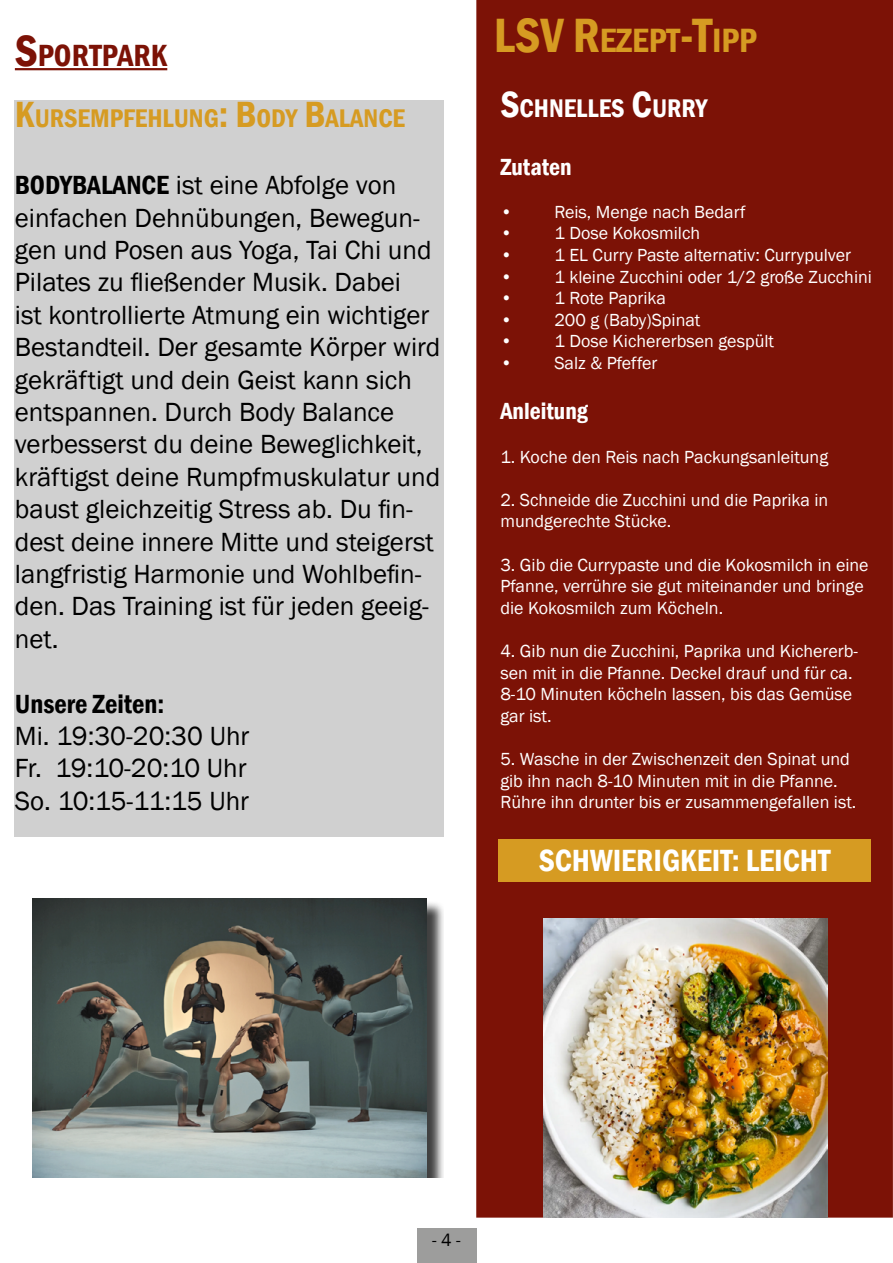
<style>
.page{position:relative;width:893px;height:1263px;background:#fff}
.page>*{position:absolute;margin:0;border:0;box-sizing:border-box;transform-origin:0 0}
.t1{font:600 condensed 34.65px "Franklin Gothic";color:#d69b22}
.t2{font:600 condensed 31.5px "Franklin Gothic";color:#fff}
.t3{font:600 condensed 31.5px "Franklin Gothic";color:#7c1206}
.t4{font:27px/32.4px "Franklin Gothic";color:#000}
.t5{font:600 condensed 27px "Franklin Gothic";color:#000}
.t6{font:600 condensed 26.25px "Franklin Gothic";color:#d69b22}
.t7{font:600 condensed 26.25px "Franklin Gothic";color:#fff}
.t8{font:600 condensed 24px "Franklin Gothic";color:#fff}
.t9{font:18px/21.6px "Franklin Gothic";color:#fff}
.t10{font:18px "Franklin Gothic";color:#000}
.s1{font-size:45px}
.s2{font-size:37.5px}
.s3{font-weight:600;font-stretch:condensed}
.s4{font-size:49.5px}
</style>
<div class="page">
<div style="left:417px;top:1229px;width:59px;height:34px;background:#9d9d9c"></div>
<div style="left:476px;top:0;width:417px;height:1217px;background:#7c1206"></div>
<div style="left:498px;top:839px;width:373px;height:42px;background:#d69b22"></div>
<img style="left:543px;top:918px;width:285px;height:299px">
<hr style="left:15px;top:68px;width:152px;height:2px;background:#7c1206">
<div style="left:15px;top:100px;width:429px;height:43px;background:#d0d0d0"></div>
<div style="left:15px;top:143px;width:429px;height:693px;background:#d0d0d0"></div>
<div style="left:34px;top:900px;width:410px;height:278px;background:#000;opacity:.75"></div>
<img style="left:32px;top:898px;width:394px;height:280px">
<h2 class="t3" style="left:15px;top:34px;width:154px"><span class="s1">S</span>PORTPARK</h2>
<h3 class="t6" style="left:15px;top:100px;width:392px"><span class="s2">K</span>URSEMPFEHLUNG<span class="s2">: B</span>ODY <span class="s2">B</span>ALANCE</h3>
<p class="t4" style="left:15px;top:170px;width:427px"><span class="s3">BODYBALANCE</span> ist eine Abfolge von einfachen Dehnübungen, Bewegun&shy;gen und Posen aus Yoga, Tai Chi und Pilates zu fließender Musik. Dabei<br>ist kontrollierte Atmung ein wichtiger Bestandteil. Der gesamte Körper wird gekräftigt und dein Geist kann sich entspannen. Durch Body Balance verbesserst du deine Beweglichkeit, kräftigst deine Rumpfmuskulatur und baust gleichzeitig Stress ab. Du fin&shy;dest deine innere Mitte und steigerst langfristig Harmonie und Wohlbefin&shy;den. Das Training ist für jeden geeig&shy;net.</p>
<h3 class="t5" style="left:15px;top:686px;width:151px">Unsere Zeiten:</h3>
<h3 class="t4" style="left:15px;top:720px;width:236px;text-align:justify">Mi. 19:30-20:30 Uhr Fr. 19:10-20:10 Uhr So. 10:15-11:15 Uhr</h3>
<h1 class="t1" style="left:494px;top:17px;width:246px"><span class="s4">LSV R</span>EZEPT<span class="s4">-T</span>IPP</h1>
<h3 class="t7" style="left:500px;top:91px;width:209px"><span class="s2">S</span>CHNELLES <span class="s2">C</span>URRY</h3>
<h3 class="t8" style="left:500px;top:151px;width:73px">Zutaten</h3>
<p class="t9" style="left:500px;top:201px;width:247px">• Reis, Menge nach Bedarf</p>
<p class="t9" style="left:500px;top:223px;width:201px">• 1 Dose Kokosmilch</p>
<p class="t9" style="left:500px;top:245px;width:352px">• 1 EL Curry Paste alternativ: Currypulver</p>
<p class="t9" style="left:500px;top:266px;width:373px">• 1 kleine Zucchini oder 1/2 große Zucchini</p>
<p class="t9" style="left:500px;top:288px;width:167px">• 1 Rote Paprika</p>
<p class="t9" style="left:500px;top:309px;width:202px">• 200 g (Baby)Spinat</p>
<p class="t9" style="left:500px;top:331px;width:275px">• 1 Dose Kichererbsen gespült</p>
<p class="t9" style="left:500px;top:353px;width:159px">• Salz &amp; Pfeffer</p>
<h3 class="t8" style="left:500px;top:395px;width:89px">Anleitung</h3>
<p class="t9" style="left:500px;top:446px;width:329px">1. Koche den Reis nach Packungsanleitung</p>
<p class="t9" style="left:500px;top:489px;width:329px">2. Schneide die Zucchini und die Paprika in mundgerechte Stücke.</p>
<p class="t9" style="left:500px;top:554px;width:370px">3. Gib die Currypaste und die Kokosmilch in eine<br>Pfanne, verrühre sie gut miteinander und bringe die Kokosmilch zum Köcheln.</p>
<p class="t9" style="left:500px;top:641px;width:359px">4. Gib nun die Zucchini, Paprika und Kichererb&shy;sen mit in die Pfanne. Deckel drauf und für ca.<br>8-10 Minuten köcheln lassen, bis das Gemüse gar ist.</p>
<p class="t9" style="left:500px;top:749px;width:358px">5. Wasche in der Zwischenzeit den Spinat und gib ihn nach 8-10 Minuten mit in die Pfanne.<br>Rühre ihn drunter bis er zusammengefallen ist.</p>
<h2 class="t2" style="left:539px;top:840px;width:293px">SCHWIERIGKEIT: LEICHT</h2>
<p class="t10" style="left:432px;top:1229px;width:30px">- 4 -</p>
</div>
